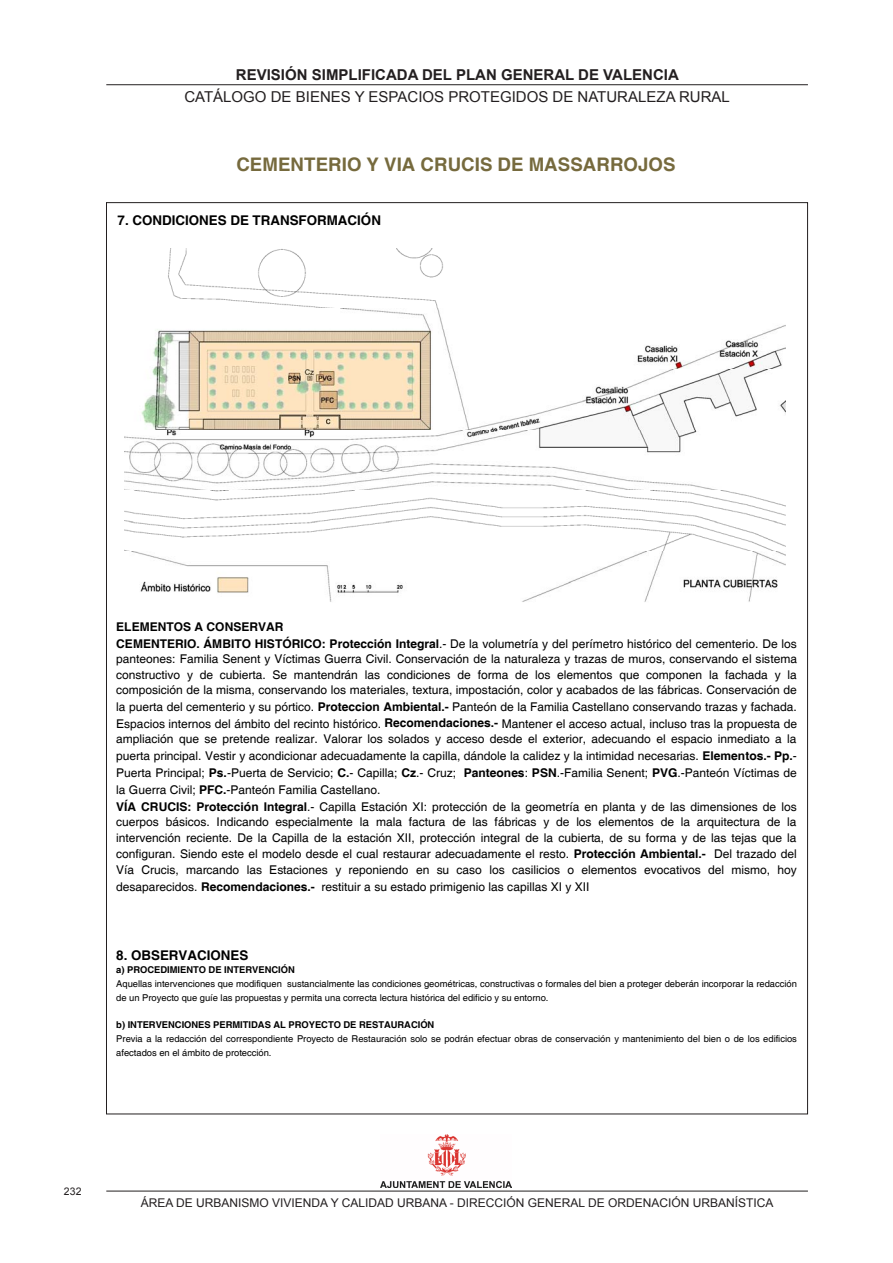
<style>
.page{position:relative;width:893px;height:1263px;background:#fff}
.page>*{position:absolute;margin:0;border:0;box-sizing:border-box;transform-origin:0 0}
.t1{font:700 18.75px "Helvetica";letter-spacing:.005em;color:#766a3d}
.t2{font:15px "Arial";color:#231f20}
.t3{font:700 15px "Arial";color:#231f20}
.t4{font:700 13.35px "Helvetica";color:#000}
.t5{font:12px/16.8px "Helvetica";color:#000}
.t6{font:700 12px/17px "Helvetica";color:#000}
.t7{font:12px "Arial";color:#231f20}
.t8{font:10.5px "Arial";color:#231f20}
.t9{font:9.45px/14px "Helvetica";color:#000}
.s1{font-weight:400}
.s2{font-weight:700}
</style>
<div class="page">
<hr style="left:106px;top:84px;width:702px;height:1px;background:#231f20">
<img style="left:381px;top:1134px;width:130px;height:53px">
<hr style="left:106px;top:1191px;width:702px;height:1px;background:#231f20">
<img style="left:124px;top:248px;width:661px;height:354px">
<p class="t3" style="left:236px;top:65px;width:444px">REVISIÓN SIMPLIFICADA DEL PLAN GENERAL DE VALENCIA</p>
<p class="t2" style="left:184px;top:87px;width:547px">CATÁLOGO DE BIENES Y ESPACIOS PROTEGIDOS DE NATURALEZA RURAL</p>
<p class="t1" style="left:236px;top:152px;width:441px">CEMENTERIO Y VIA CRUCIS DE MASSARROJOS</p>
<p class="t4" style="left:118px;top:213px;width:265px">7. CONDICIONES DE TRANSFORMACIÓN</p>
<p class="t6" style="left:116px;top:618px;width:682px">ELEMENTOS A CONSERVAR<br>CEMENTERIO. ÁMBITO HISTÓRICO: Protección Integral<span class="s1">.- De la volumetría y del perímetro histórico del cementerio. De los</span></p>
<p class="t5" style="left:116px;top:652px;width:682px;line-height:15.5px;text-align:justify">panteones: Familia Senent y Víctimas Guerra Civil. Conservación de la naturaleza y trazas de muros, conservando el sistema constructivo y de cubierta. Se mantendrán las condiciones de forma de los elementos que componen la fachada y la composición de la misma, conservando los materiales, textura, impostación, color y acabados de las fábricas. Conservación de</p>
<p class="t5" style="left:116px;top:698px;width:682px">la puerta del cementerio y su pórtico. <span class="s2">Proteccion Ambiental.-</span> Panteón de la Familia Castellano conservando trazas y fachada.<br>Espacios internos del ámbito del recinto histórico. <span class="s2">Recomendaciones.-</span> Mantener el acceso actual, incluso tras la propuesta de</p>
<p class="t5" style="left:116px;top:731px;width:682px">ampliación que se pretende realizar. Valorar los solados y acceso desde el exterior, adecuando el espacio inmediato a la puerta principal. Vestir y acondicionar adecuadamente la capilla, dándole la calidez y la intimidad necesarias. <span class="s2">Elementos.- Pp.</span>- Puerta Principal; <span class="s2">Ps.</span>-Puerta de Servicio; <span class="s2">C.</span>- Capilla; <span class="s2">Cz</span>.- Cruz; <span class="s2">Panteones</span>: <span class="s2">PSN</span>.-Familia Senent; <span class="s2">PVG</span>.-Panteón Víctimas de la Guerra Civil; <span class="s2">PFC.</span>-Panteón Familia Castellano.<br><span class="s2">VÍA CRUCIS: Protección Integral</span>.- Capilla Estación XI: protección de la geometría en planta y de las dimensiones de los</p>
<p class="t5" style="left:116px;top:815px;width:682px;line-height:15.5px">cuerpos básicos. Indicando especialmente la mala factura de las fábricas y de los elementos de la arquitectura de la intervención reciente. De la Capilla de la estación XII, protección integral de la cubierta, de su forma y de las tejas que la</p>
<p class="t5" style="left:116px;top:847px;width:682px;line-height:15.6px">configuran. Siendo este el modelo desde el cual restaurar adecuadamente el resto. <span class="s2">Protección Ambiental.-</span> Del trazado del<br>Vía Crucis, marcando las Estaciones y reponiendo en su caso los casilicios o elementos evocativos del mismo, hoy</p>
<p class="t5" style="left:116px;top:878px;width:475px">desaparecidos. <span class="s2">Recomendaciones.-</span> restituir a su estado primigenio las capillas XI y XII</p>
<p class="t4" style="left:116px;top:947px;width:134px">8. OBSERVACIONES</p>
<p class="t9" style="left:116px;top:963px;width:682px"><span class="s2">a) PROCEDIMIENTO DE INTERVENCIÓN<br></span>Aquellas intervenciones que modifiquen sustancialmente las condiciones geométricas, constructivas o formales del bien a proteger deberán incorporar la redacción de un Proyecto que guíe las propuestas y permita una correcta lectura histórica del edificio y su entorno.</p>
<p class="t9" style="left:116px;top:1018px;width:682px"><span class="s2">b) INTERVENCIONES PERMITIDAS AL PROYECTO DE RESTAURACIÓN<br></span>Previa a la redacción del correspondiente Proyecto de Restauración solo se podrán efectuar obras de conservación y mantenimiento del bien o de los edificios afectados en el ámbito de protección.</p>
<p class="t8" style="left:64px;top:1185px;width:19px">232</p>
<p class="t7" style="left:141px;top:1195px;width:634px">ÁREA DE URBANISMO VIVIENDA Y CALIDAD URBANA - DIRECCIÓN GENERAL DE ORDENACIÓN URBANÍSTICA</p>
</div>
